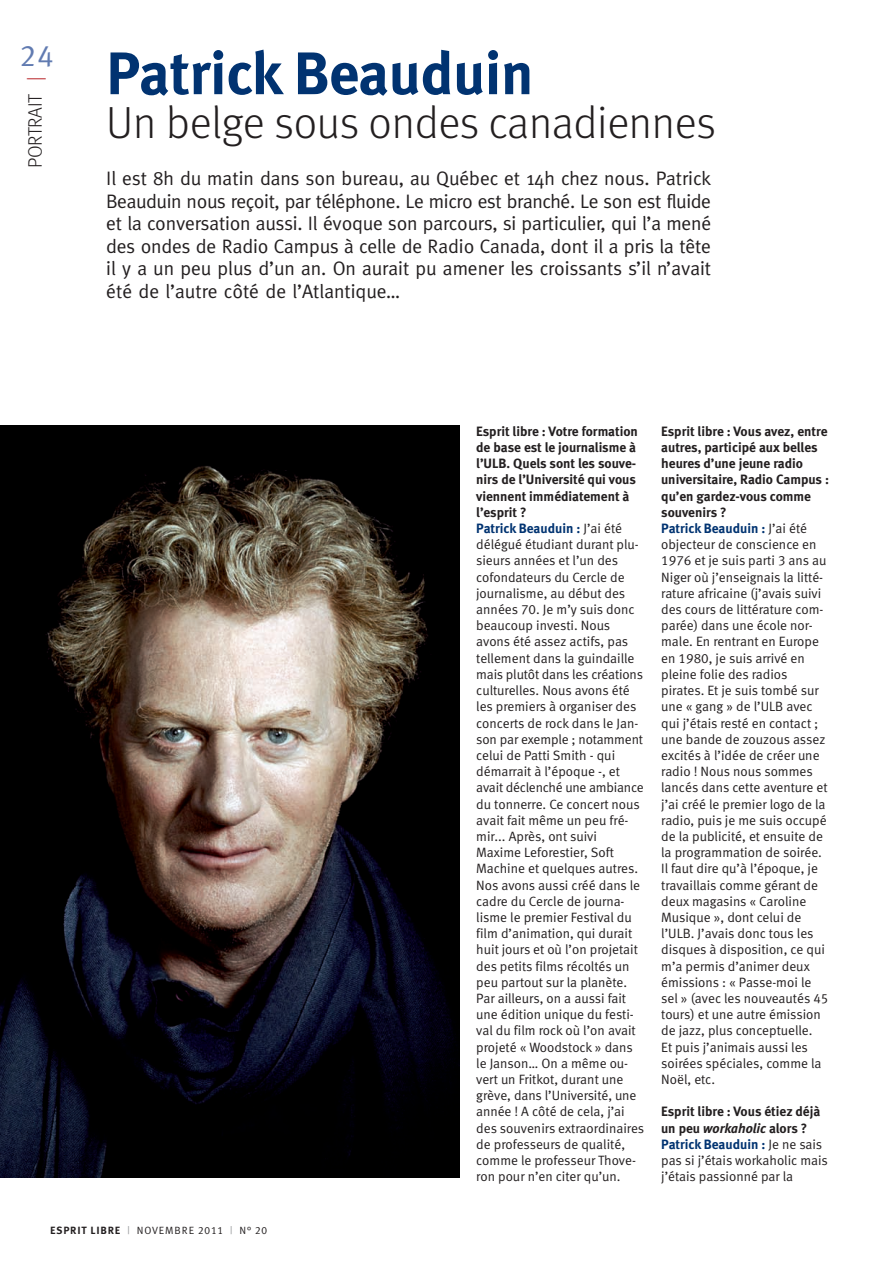
<style>
.page{position:relative;width:893px;height:1263px;background:#fff}
.page>*{position:absolute;margin:0;border:0;box-sizing:border-box;transform-origin:0 0}
.t1{font:700 60px "Meta";letter-spacing:-.005em;color:#013371}
.t2{font:300 45px "Meta";letter-spacing:-.005em;color:#231f20}
.t3{font:30px "Meta Caps";color:#617bb1}
.t4{font:19.5px/22.5px "Meta";color:#231f20;text-align:justify}
.t5{font:300 19.5px "Meta";letter-spacing:-.015em;color:#231f20}
.t6{font:13.5px/16.2px "Meta Normal LF";color:#231f20}
.t7{font:700 13.5px/16.2px "Meta";color:#231f20}
.t8{font:10.5px "Meta Plus Normal Caps";letter-spacing:.075em;color:#231f20}
.s1{color:#b4181d}
.s2{color:#013371}
.s3{font-family:"Meta Normal LF";font-weight:400}
.s4{font-style:italic}
.s5{font-family:"Meta Plus";font-weight:700}
.s6{color:#939598}
</style>
<div class="page">
<img style="left:0;top:425px;width:459px;height:753px">
<h3 class="t3" style="left:20px;top:38px;width:34px">24</h3>
<h3 class="t5" style="left:28px;top:168px;width:92px;rotate:-90deg">PORTRAIT <span class="s1">|</span></h3>
<h1 class="t1" style="left:106px;top:51px;width:429px">Patrick Beauduin</h1>
<h2 class="t2" style="left:106px;top:107px;width:611px">Un belge sous ondes canadiennes</h2>
<p class="t4" style="left:106px;top:167px;width:606px">Il est 8h du matin dans son bureau, au Québec et 14h chez nous. Patrick Beauduin nous reçoit, par téléphone. Le micro est branché. Le son est fluide et la conversation aussi. Il évoque son parcours, si particulier, qui l’a mené des ondes de Radio Campus à celle de Radio Canada, dont il a pris la tête il y a un peu plus d’un an. On aurait pu amener les croissants s’il n’avait été de l’autre côté de l’Atlantique…</p>
<p class="t7" style="left:476px;top:424px;width:163px">Esprit libre : Votre formation de base est le journalisme à l’ULB. Quels sont les souve&shy;nirs de l’Université qui vous viennent immédiatement à l’esprit ?<br><span class="s2">Patrick Beauduin :</span> <span class="s3">J’ai été</span></p>
<p class="t6" style="left:476px;top:538px;width:169px">délégué étudiant durant plu&shy;sieurs années et l’un des cofondateurs du Cercle de journalisme, au début des années 70. Je m’y suis donc beaucoup investi. Nous avons été assez actifs, pas tellement dans la guindaille mais plutôt dans les créations culturelles. Nous avons été les premiers à organiser des concerts de rock dans le Jan&shy;son par exemple ; notamment celui de Patti Smith - qui démarrait à l’époque -, et avait déclenché une ambiance du tonnerre. Ce concert nous avait fait même un peu fré&shy;mir... Après, ont suivi<br>Maxime Leforestier, Soft<br>Machine et quelques autres.<br>Nos avons aussi créé dans le cadre du Cercle de journa&shy;lisme le premier Festival du film d’animation, qui durait huit jours et où l’on projetait des petits films récoltés un peu partout sur la planète.<br>Par ailleurs, on a aussi fait une édition unique du festi&shy;val du film rock où l’on avait projeté « Woodstock » dans le Janson… On a même ou&shy;vert un Fritkot, durant une grève, dans l’Université, une année ! A côté de cela, j’ai des souvenirs extraordinaires de professeurs de qualité, comme le professeur Thove&shy;ron pour n’en citer qu’un.</p>
<p class="t7" style="left:661px;top:424px;width:169px">Esprit libre : Vous avez, entre autres, participé aux belles heures d’une jeune radio universitaire, Radio Campus : qu’en gardez-vous comme souvenirs ?<br><span class="s2">Patrick Beauduin :</span> <span class="s3">J’ai été</span></p>
<p class="t6" style="left:661px;top:538px;width:169px">objecteur de conscience en<br>1976 et je suis parti 3 ans au<br>Niger où j’enseignais la litté&shy;rature africaine (j’avais suivi des cours de littérature com&shy;parée) dans une école nor&shy;male. En rentrant en Europe en 1980, je suis arrivé en pleine folie des radios pirates. Et je suis tombé sur une « gang » de l’ULB avec qui j’étais resté en contact ; une bande de zouzous assez excités à l’idée de créer une radio ! Nous nous sommes lancés dans cette aventure et j’ai créé le premier logo de la radio, puis je me suis occupé de la publicité, et ensuite de la programmation de soirée.<br>Il faut dire qu’à l’époque, je travaillais comme gérant de deux magasins « Caroline<br>Musique », dont celui de l’ULB. J’avais donc tous les disques à disposition, ce qui m’a permis d’animer deux émissions : « Passe-moi le sel » (avec les nouveautés 45 tours) et une autre émission de jazz, plus conceptuelle.<br>Et puis j’animais aussi les soirées spéciales, comme la<br>Noël, etc.</p>
<p class="t7" style="left:661px;top:1105px;width:163px">Esprit libre : Vous étiez déjà un peu <span class="s4">workaholic</span> alors ?<br><span class="s2">Patrick Beauduin :</span> <span class="s3">Je ne sais</span></p>
<p class="t6" style="left:661px;top:1153px;width:168px">pas si j’étais workaholic mais j’étais passionné par la</p>
<p class="t8" style="left:50px;top:1224px;width:219px"><span class="s5">ESPRIT LIBRE</span> <span class="s6">|</span> NOVEMBRE 2011 <span class="s6">|</span> N° 20</p>
</div>
